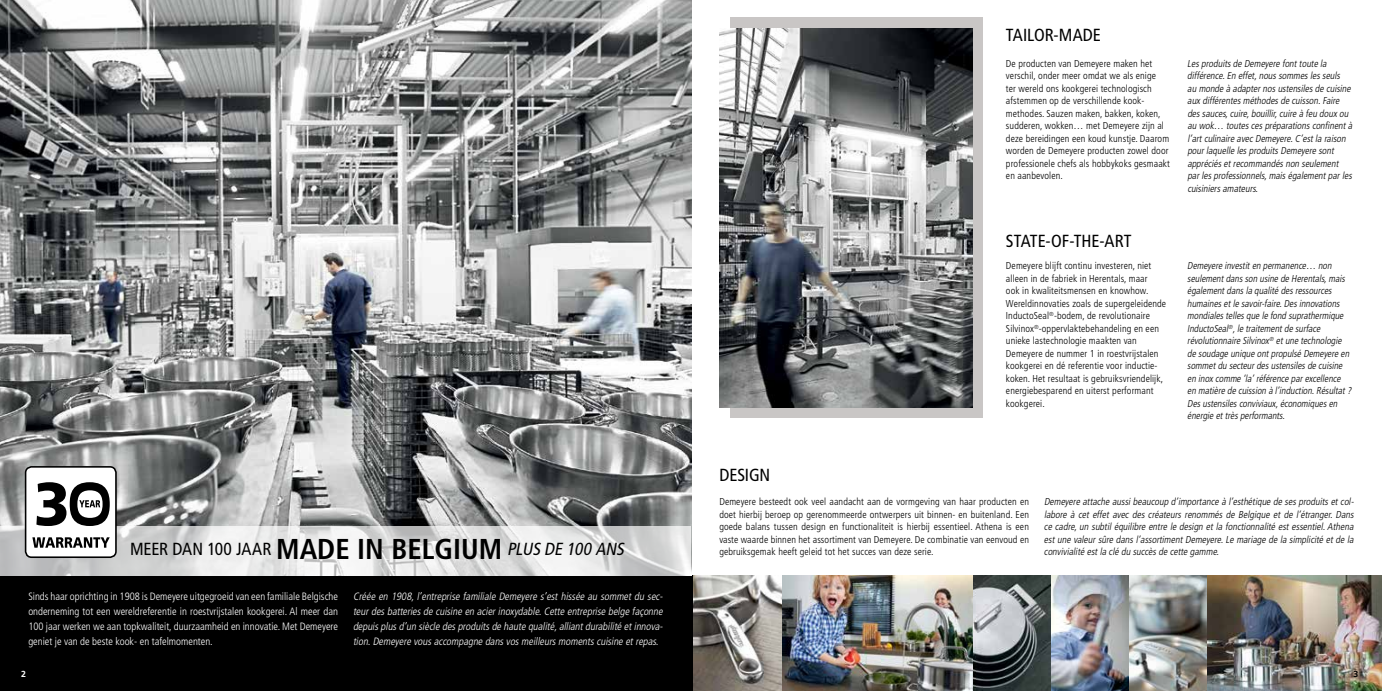
<style>
.page{position:relative;width:1382px;height:691px;background:#fff}
.page>*{position:absolute;margin:0;border:0;box-sizing:border-box;transform-origin:0 0}
.t1{font:condensed 17.5px "Frutiger";letter-spacing:-.005em;color:#000}
.t2{font:italic 300 condensed 10.62px/15px "Frutiger";color:#fff;text-align:justify}
.t3{font:300 condensed 10.62px/15px "Frutiger";color:#fff;text-align:justify}
.t4{font:italic 300 condensed 10px/12.5px "Frutiger";color:#000}
.t5{font:300 condensed 10px/12.5px "Frutiger";letter-spacing:.01em;color:#000}
.t6{font:700 8.75px "Frutiger";color:#fff}
.t7{font:700 8.75px "Frutiger";color:#000}
.s1{font-weight:700;font-size:28.75px}
.s2{font-style:italic}
</style>
<div class="page">
<div style="left:0;top:576px;width:1382px;height:115px;background:#000"></div>
<div style="left:730px;top:18px;width:252px;height:400px;background:#c9c6c5"></div>
<img style="left:693px;top:576px;width:689px;height:115px">
<img style="left:0;top:0;width:691px;height:526px">
<img style="left:719px;top:28px;width:253px;height:379px">
<svg style="left:0;top:526px;width:691px;height:50px"></svg>
<div style="left:26px;top:467px;width:90px;height:90px;background:#fff;border-radius:6px"></div>
<div style="left:25px;top:466px;width:92px;height:92px;border:2px solid #000;border-radius:6px"></div>
<svg style="left:32px;top:537px;width:78px;height:11px"></svg>
<svg style="left:36px;top:482px;width:74px;height:44px"></svg>
<h1 class="t1" style="left:1006px;top:25px;width:97px">TAILOR-MADE</h1>
<p class="t5" style="left:1006px;top:57px;width:166px">De producten van Demeyere maken het verschil, onder meer omdat we als enige<br>ter wereld ons kookgerei technologisch afstemmen op de verschillende kook&shy;methodes. Sauzen maken, bakken, koken, sudderen, wokken… met Demeyere zijn al deze bereidingen een koud kunstje. Daarom worden de Demeyere producten zowel door professionele chefs als hobbykoks gesmaakt en aanbevolen.</p>
<p class="t4" style="left:1187px;top:57px;width:169px">Lesproduitsde Demeyere fonttoute la différence.En effet,noussommeslesseuls au monde à adapternosustensilesde cuisine aux différentesméthodesde cuisson.Faire dessauces,cuire,bouillir,cuire à feu doux ou au wok… toutescespréparationsconfinentà l’artculinaire avecDemeyere.C’estla raison pourlaquelle lesproduitsDemeyere sont appréciésetrecommandésnon seulement parlesprofessionnels,maiségalementparles cuisiniersamateurs.</p>
<h1 class="t1" style="left:1006px;top:230px;width:127px">STATE-OF-THE-ART</h1>
<h1 class="t1" style="left:130px;top:539px;width:499px">MEER DAN 100 JAAR <span class="s1">MADE IN BELGIUM</span> <span class="s2">PLUS DE 100 ANS</span></h1>
<p class="t3" style="left:28px;top:589px;width:311px">Sinds haar oprichting in 1908 is Demeyere uitgegroeid van een familiale Belgische onderneming tot een wereldreferentie in roestvrijstalen kookgerei. Al meer dan 100 jaar werken we aan topkwaliteit, duurzaamheid en innovatie. Met Demeyere geniet je van de beste kook- en tafelmomenten.</p>
<p class="t2" style="left:353px;top:589px;width:313px">Créée en 1908,l’entreprise familiale Demeyere s’est hissée au sommet du sec&shy;teurdesbatteriesde cuisine en acierinoxydable.Cette entreprise belge façonne depuisplusd’un siècle desproduitsde haute qualité,alliantdurabilité etinnova&shy;tion.Demeyere vousaccompagne dansvosmeilleursmomentscuisine etrepas.</p>
<p class="t5" style="left:1006px;top:260px;width:162px">Demeyere blijft continu investeren, niet alleen in de fabriek in Herentals, maar<br>ook in kwaliteitsmensen en knowhow.<br>Wereldinnovaties zoals de supergeleidende InductoSeal<sup>®</sup>-bodem, de revolutionaire Silvinox<sup>®</sup>-oppervlaktebehandeling en een unieke lastechnologie maakten van Demeyere de nummer 1 in roestvrijstalen kookgerei en dé referentie voor inductie&shy;koken. Het resultaat is gebruiksvriendelijk, energiebesparend en uiterst performant kookgerei.</p>
<p class="t4" style="left:1187px;top:260px;width:168px">Demeyere investiten permanence… non seulementdansson usine de Herentals,mais égalementdansla qualité desressources humainesetle savoir-faire.Desinnovations mondialestellesque le fond suprathermique InductoSeal<sup>®</sup>,le traitementde surface révolutionnaire Silvinox<sup>®</sup> etune technologie de soudage unique ontpropulsé Demeyere en sommetdu secteurdesustensilesde cuisine en inoxcomme ‘la’référence parexcellence en matière de cuission à l’induction.Résultat ?<br>Desustensilesconviviaux,économiquesen énergie ettrèsperformants.</p>
<h1 class="t1" style="left:719px;top:465px;width:53px">DESIGN</h1>
<p class="t5" style="left:719px;top:496px;width:311px;text-align:justify">Demeyere besteedt ook veel aandacht aan de vormgeving van haar producten en doet hierbij beroep op gerenommeerde ontwerpers uit binnen- en buitenland. Een goede balans tussen design en functionaliteit is hierbij essentieel. Athena is een vaste waarde binnen het assortiment van Demeyere. De combinatie van eenvoud en gebruiksgemak heeft geleid tot het succes van deze serie.</p>
<p class="t4" style="left:1044px;top:496px;width:313px;text-align:justify">Demeyere attache aussibeaucoup d’importance à l’esthétique de sesproduitsetcol&shy;labore à cet effet avec des créateurs renommés de Belgique et de l’étranger. Dans ce cadre,un subtil équilibre entre le design et la fonctionnalité est essentiel.Athena est une valeur sûre dans l’assortiment Demeyere.Le mariage de la simplicité et de la convivialité estla clé du succèsde cette gamme.</p>
<p class="t6" style="left:21px;top:668px;width:6px">2</p>
<p class="t7" style="left:1353px;top:668px;width:6px">3</p>
</div>
